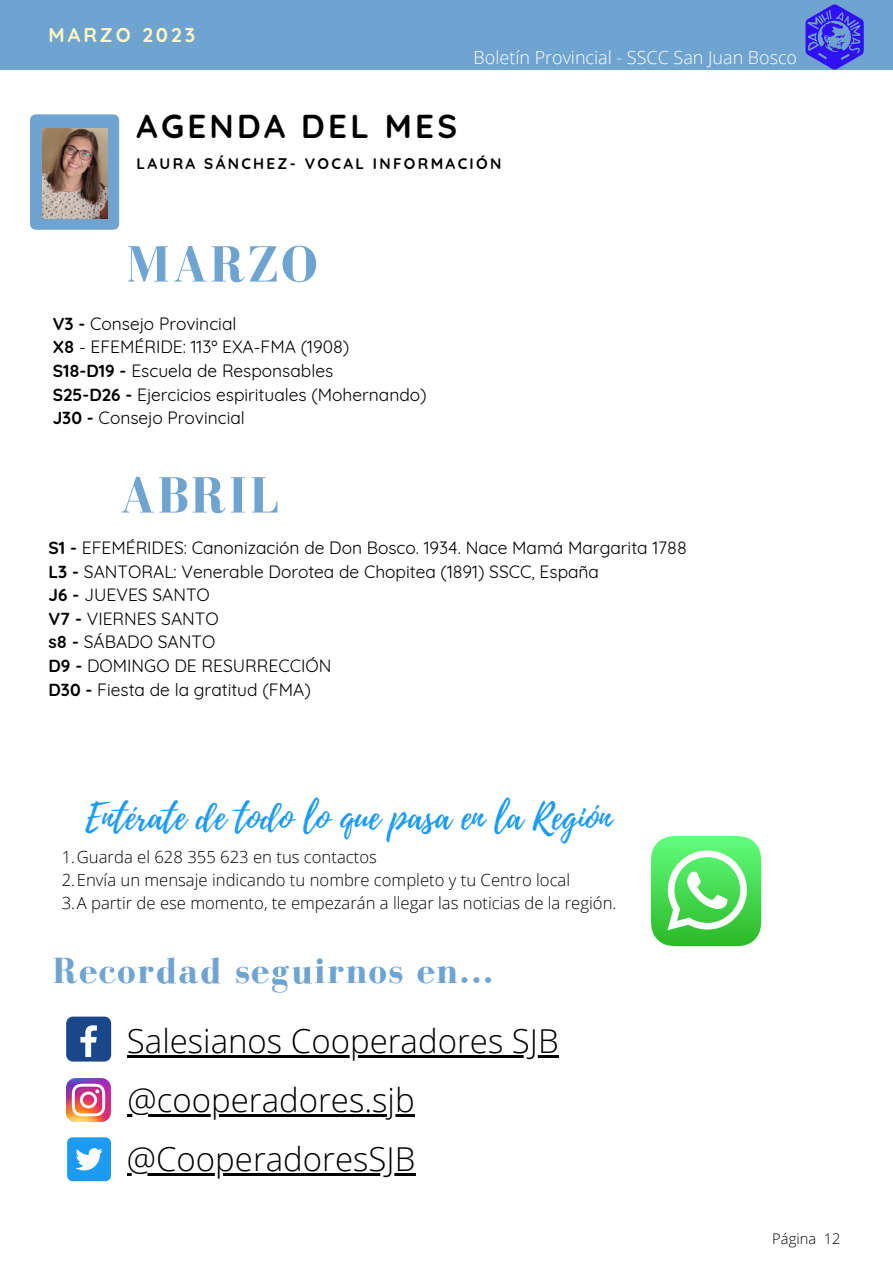
<style>
.page{position:relative;width:893px;height:1264px;background:#fff}
.page>*{position:absolute;margin:0;border:0;box-sizing:border-box;transform-origin:0 0}
.t1{font:700 52.35px "Bodoni FLF";letter-spacing:.045em;color:#70a4d0}
.t2{font:700 37.35px "Bodoni FLF";letter-spacing:.045em;color:#70a4d0}
.t3{font:35.7px "Playlist Script";color:#1d9bf0}
.t4{font:300 33px "Open Sans";color:#000}
.t5{font:700 33px "Quicksand";letter-spacing:.1em;color:#000}
.t6{font:700 19.8px "Quicksand";letter-spacing:.15em;color:#fff8c2}
.t7{font:300 18px "Open Sans";color:#fff}
.t8{font:17.4px/23.5px "Quicksand";color:#000}
.t9{font:300 16.65px/23px "Open Sans";color:#000}
.t10{font:700 15.3px "Quicksand";letter-spacing:.15em;color:#000}
.t11{font:300 14.7px "Open Sans";color:#000}
.s1{font-weight:700}
</style>
<div class="page">
<div style="left:0;top:1px;width:892px;height:69px;background:#70a4d0"></div>
<img style="left:805px;top:5px;width:59px;height:65px">
<div style="left:30px;top:114px;width:89px;height:116px;background:#70a4d0;border-radius:6px"></div>
<img style="left:42px;top:128px;width:65px;height:90px">
<div style="left:66px;top:1016px;width:45px;height:45px;background:#1a4789;border-radius:7px"></div>
<svg style="left:80px;top:1025px;width:17px;height:32px"></svg>
<img style="left:66px;top:1078px;width:44px;height:43px">
<div style="left:67px;top:1137px;width:44px;height:44px;background:#1d9bf0;border-radius:5px"></div>
<svg style="left:75px;top:1148px;width:28px;height:22px"></svg>
<hr style="left:127px;top:1055px;width:431px;height:2px;background:#000">
<hr style="left:127px;top:1173px;width:288px;height:2px;background:#000">
<hr style="left:127px;top:1114px;width:287px;height:2px;background:#000">
<svg style="left:651px;top:836px;width:110px;height:110px"></svg>
<p class="t6" style="left:49px;top:22px;width:148px">MARZO 2023</p>
<p class="t7" style="left:473px;top:45px;width:325px">Boletín Provincial - SSCC San Juan Bosco</p>
<h3 class="t5" style="left:137px;top:105px;width:322px">AGENDA DEL MES</h3>
<p class="t10" style="left:137px;top:154px;width:366px">LAURA SÁNCHEZ- VOCAL INFORMACIÓN</p>
<h1 class="t1" style="left:126px;top:236px;width:193px">MARZO</h1>
<p class="t8" style="left:53px;top:311px;width:375px"><span class="s1">V3 -</span> Consejo Provincial<br><span class="s1">X8</span> - EFEMÉRIDE: 113º EXA-FMA (1908)<br><span class="s1">S18-D19 -</span> Escuela de Responsables<br><span class="s1">S25-D26 -</span> Ejercicios espirituales (Mohernando)<br><span class="s1">J30 -</span> Consejo Provincial</p>
<h1 class="t1" style="left:120px;top:467px;width:161px">ABRIL</h1>
<p class="t8" style="left:49px;top:535px;width:639px"><span class="s1">S1 -</span> EFEMÉRIDES: Canonización de Don Bosco. 1934. Nace Mamá Margarita 1788<br><span class="s1">L3 -</span> SANTORAL: Venerable Dorotea de Chopitea (1891) SSCC, España<br><span class="s1">J6 -</span> JUEVES SANTO<br><span class="s1">V7 -</span> VIERNES SANTO<br><span class="s1">s8 -</span> SÁBADO SANTO<br><span class="s1">D9 -</span> DOMINGO DE RESURRECCIÓN<br><span class="s1">D30 -</span> Fiesta de la gratitud (FMA)</p>
<h3 class="t3" style="left:85px;top:791px;width:527px">Entérate de todo lo que pasa en la Región</h3>
<p class="t9" style="left:62px;top:844px;width:556px">1.Guarda el 628 355 623 en tus contactos<br>2.Envía un mensaje indicando tu nombre completo y tu Centro local<br>3.A partir de ese momento, te empezarán a llegar las noticias de la región.</p>
<h2 class="t2" style="left:53px;top:950px;width:442px">Recordad seguirnos en...</h2>
<h3 class="t4" style="left:127px;top:1017px;width:433px">Salesianos Cooperadores SJB</h3>
<h3 class="t4" style="left:127px;top:1076px;width:289px">@cooperadores.sjb</h3>
<h3 class="t4" style="left:127px;top:1135px;width:290px">@CooperadoresSJB</h3>
<p class="t11" style="left:772px;top:1227px;width:70px">Página 12</p>
</div>
